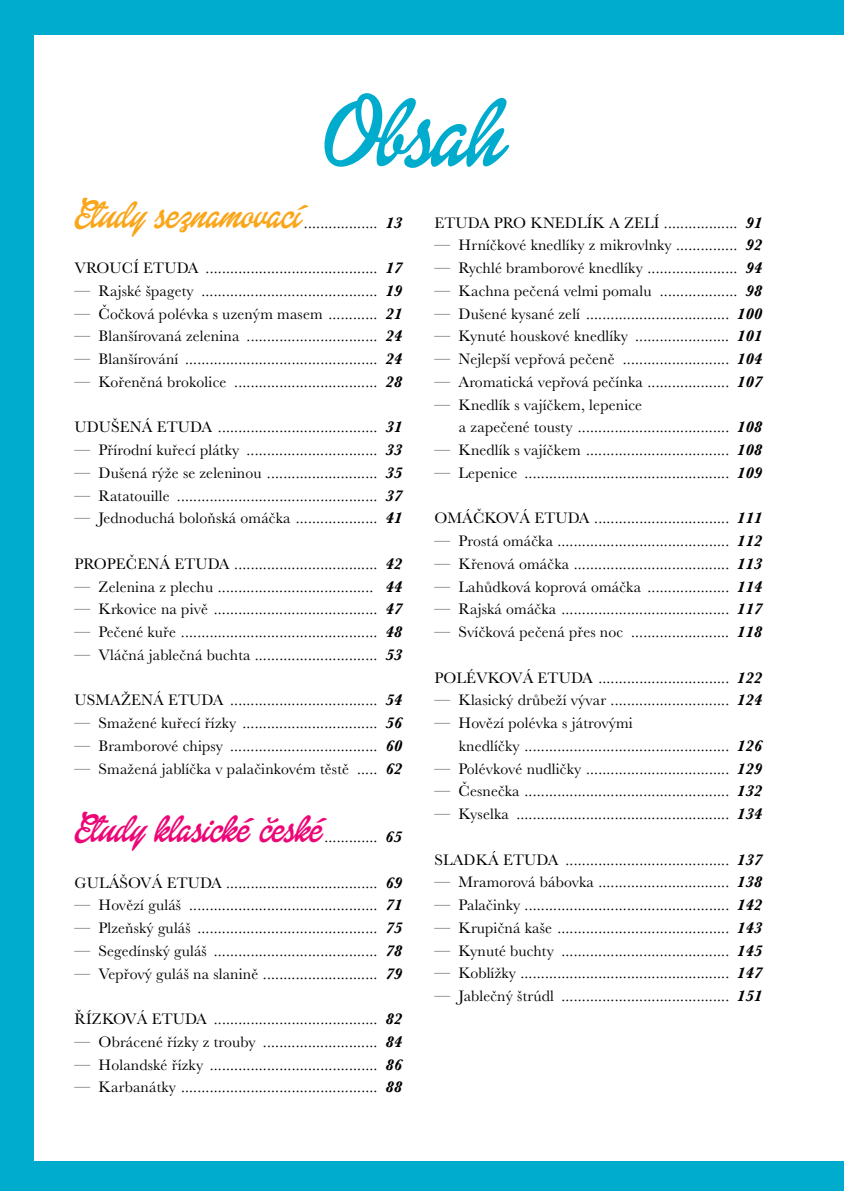
<style>
.page{position:relative;width:844px;height:1191px;background:#fff}
.page>*{position:absolute;margin:0;border:0;box-sizing:border-box;transform-origin:0 0}
.t1{font:102.02px "Dollie Script Personal Use";color:#00accd}
.t2{font:40.07px "Dollie Script Personal Use";letter-spacing:.01em;color:#ed0677}
.t3{font:40.07px "Dollie Script Personal Use";letter-spacing:.01em;color:#faa61a}
.t4{font:15.75px/22.8px "Baskerville";letter-spacing:.01em;color:#000}
.s1{font-weight:700;font-style:italic}
</style>
<div class="page">
<div style="left:0;top:0;width:843px;height:1191px;background:#00accd"></div>
<div style="left:35px;top:35px;width:808px;height:1125px;background:#fff"></div>
<h1 class="t1" style="left:322px;top:75px;width:183px">Obsah</h1>
<h2 class="t3" style="left:74px;top:192px;width:228px">Etudy seznamovací</h2>
<p class="t4" style="left:304px;top:211px;width:99px">.................. <span class="s1">13</span></p>
<p class="t4" style="left:74px;top:257px;width:329px">Vroucí etuda .......................................... <span class="s1">17</span></p>
<p class="t4" style="left:74px;top:280px;width:329px">— Rajské špagety ........................................... <span class="s1">19</span></p>
<p class="t4" style="left:74px;top:302px;width:329px">— Čočková polévka s uzeným masem ............ <span class="s1">21</span></p>
<p class="t4" style="left:74px;top:325px;width:329px">— Blanšírovaná zelenina ................................ <span class="s1">24</span></p>
<p class="t4" style="left:74px;top:348px;width:329px">— Blanšírování ............................................... <span class="s1">24</span></p>
<p class="t4" style="left:74px;top:370px;width:329px">— Kořeněná brokolice ................................... <span class="s1">28</span></p>
<p class="t4" style="left:74px;top:416px;width:329px">Udušená etuda ....................................... <span class="s1">31</span></p>
<p class="t4" style="left:74px;top:439px;width:329px">— Přírodní kuřecí plátky ................................ <span class="s1">33</span></p>
<p class="t4" style="left:74px;top:461px;width:329px">— Dušená rýže se zeleninou ........................... <span class="s1">35</span></p>
<p class="t4" style="left:74px;top:484px;width:329px">— Ratatouille ................................................. <span class="s1">37</span></p>
<p class="t4" style="left:74px;top:507px;width:329px">— Jednoduchá boloňská omáčka .................... <span class="s1">41</span></p>
<p class="t4" style="left:74px;top:552px;width:329px">Propečená etuda ................................... <span class="s1">42</span></p>
<p class="t4" style="left:74px;top:575px;width:329px">— Zelenina z plechu ...................................... <span class="s1">44</span></p>
<p class="t4" style="left:74px;top:598px;width:329px">— Krkovice na pivě ........................................ <span class="s1">47</span></p>
<p class="t4" style="left:74px;top:621px;width:329px">— Pečené kuře ................................................ <span class="s1">48</span></p>
<p class="t4" style="left:74px;top:643px;width:329px">— Vláčná jablečná buchta .............................. <span class="s1">53</span></p>
<p class="t4" style="left:74px;top:689px;width:329px">Usmažená etuda .................................... <span class="s1">54</span></p>
<p class="t4" style="left:74px;top:712px;width:329px">— Smažené kuřecí řízky ................................. <span class="s1">56</span></p>
<p class="t4" style="left:74px;top:734px;width:329px">— Bramborové chipsy .................................... <span class="s1">60</span></p>
<p class="t4" style="left:74px;top:757px;width:329px">— Smažená jablíčka v palačinkovém těstě ..... <span class="s1">62</span></p>
<h2 class="t2" style="left:74px;top:806px;width:249px">Etudy klasické české</h2>
<p class="t4" style="left:324px;top:826px;width:79px">............. <span class="s1">65</span></p>
<p class="t4" style="left:74px;top:871px;width:329px">Gulášová etuda ..................................... <span class="s1">69</span></p>
<p class="t4" style="left:74px;top:894px;width:329px">— Hovězí guláš .............................................. <span class="s1">71</span></p>
<p class="t4" style="left:74px;top:917px;width:329px">— Plzeňský guláš ............................................ <span class="s1">75</span></p>
<p class="t4" style="left:74px;top:939px;width:329px">— Segedínský guláš ........................................ <span class="s1">78</span></p>
<p class="t4" style="left:74px;top:962px;width:329px">— Vepřový guláš na slanině ............................ <span class="s1">79</span></p>
<p class="t4" style="left:74px;top:1007px;width:329px">Řízková etuda ........................................ <span class="s1">82</span></p>
<p class="t4" style="left:74px;top:1030px;width:329px">— Obrácené řízky z trouby ............................ <span class="s1">84</span></p>
<p class="t4" style="left:74px;top:1053px;width:329px">— Holandské řízky ......................................... <span class="s1">86</span></p>
<p class="t4" style="left:74px;top:1076px;width:329px">— Karbanátky ................................................ <span class="s1">88</span></p>
<p class="t4" style="left:434px;top:211px;width:329px">Etuda pro knedlík a zelí .................. <span class="s1">91</span></p>
<p class="t4" style="left:434px;top:234px;width:329px">— Hrníčkové knedlíky z mikrovlnky ............... <span class="s1">92</span></p>
<p class="t4" style="left:434px;top:257px;width:329px">— Rychlé bramborové knedlíky ...................... <span class="s1">94</span></p>
<p class="t4" style="left:434px;top:279px;width:329px">— Kachna pečená velmi pomalu ................... <span class="s1">98</span></p>
<p class="t4" style="left:434px;top:302px;width:329px">— Dušené kysané zelí ................................... <span class="s1">100</span></p>
<p class="t4" style="left:434px;top:325px;width:329px">— Kynuté houskové knedlíky ....................... <span class="s1">101</span></p>
<p class="t4" style="left:434px;top:348px;width:329px">— Nejlepší vepřová pečeně .......................... <span class="s1">104</span></p>
<p class="t4" style="left:434px;top:370px;width:329px">— Aromatická vepřová pečínka .................... <span class="s1">107</span></p>
<p class="t4" style="left:459px;top:393px;width:304px;text-indent:-25px">— Knedlík s vajíčkem, lepenice<br>a zapečené tousty ..................................... <span class="s1">108</span></p>
<p class="t4" style="left:434px;top:439px;width:329px">— Knedlík s vajíčkem ................................... <span class="s1">108</span></p>
<p class="t4" style="left:434px;top:461px;width:329px">— Lepenice .................................................. <span class="s1">109</span></p>
<p class="t4" style="left:434px;top:507px;width:329px">Omáčková etuda ................................. <span class="s1">111</span></p>
<p class="t4" style="left:434px;top:530px;width:329px">— Prostá omáčka .......................................... <span class="s1">112</span></p>
<p class="t4" style="left:434px;top:552px;width:329px">— Křenová omáčka ...................................... <span class="s1">113</span></p>
<p class="t4" style="left:434px;top:575px;width:329px">— Lahůdková koprová omáčka .................... <span class="s1">114</span></p>
<p class="t4" style="left:434px;top:598px;width:329px">— Rajská omáčka ......................................... <span class="s1">117</span></p>
<p class="t4" style="left:434px;top:621px;width:329px">— Svíčková pečená přes noc ........................ <span class="s1">118</span></p>
<p class="t4" style="left:434px;top:666px;width:329px">Polévková etuda ................................ <span class="s1">122</span></p>
<p class="t4" style="left:434px;top:689px;width:329px">— Klasický drůbeží vývar ............................. <span class="s1">124</span></p>
<p class="t4" style="left:459px;top:712px;width:304px;text-indent:-25px">— Hovězí polévka s játrovými<br>knedlíčky .................................................. <span class="s1">126</span></p>
<p class="t4" style="left:434px;top:757px;width:329px">— Polévkové nudličky ................................... <span class="s1">129</span></p>
<p class="t4" style="left:434px;top:780px;width:329px">— Česnečka .................................................. <span class="s1">132</span></p>
<p class="t4" style="left:434px;top:803px;width:329px">— Kyselka .................................................... <span class="s1">134</span></p>
<p class="t4" style="left:434px;top:848px;width:329px">Sladká etuda ........................................ <span class="s1">137</span></p>
<p class="t4" style="left:434px;top:871px;width:329px">— Mramorová bábovka ................................ <span class="s1">138</span></p>
<p class="t4" style="left:434px;top:894px;width:329px">— Palačinky .................................................. <span class="s1">142</span></p>
<p class="t4" style="left:434px;top:916px;width:329px">— Krupičná kaše .......................................... <span class="s1">143</span></p>
<p class="t4" style="left:434px;top:939px;width:329px">— Kynuté buchty ......................................... <span class="s1">145</span></p>
<p class="t4" style="left:434px;top:962px;width:329px">— Koblížky ................................................... <span class="s1">147</span></p>
<p class="t4" style="left:434px;top:985px;width:329px">— Jablečný štrúdl ......................................... <span class="s1">151</span></p>
</div>
